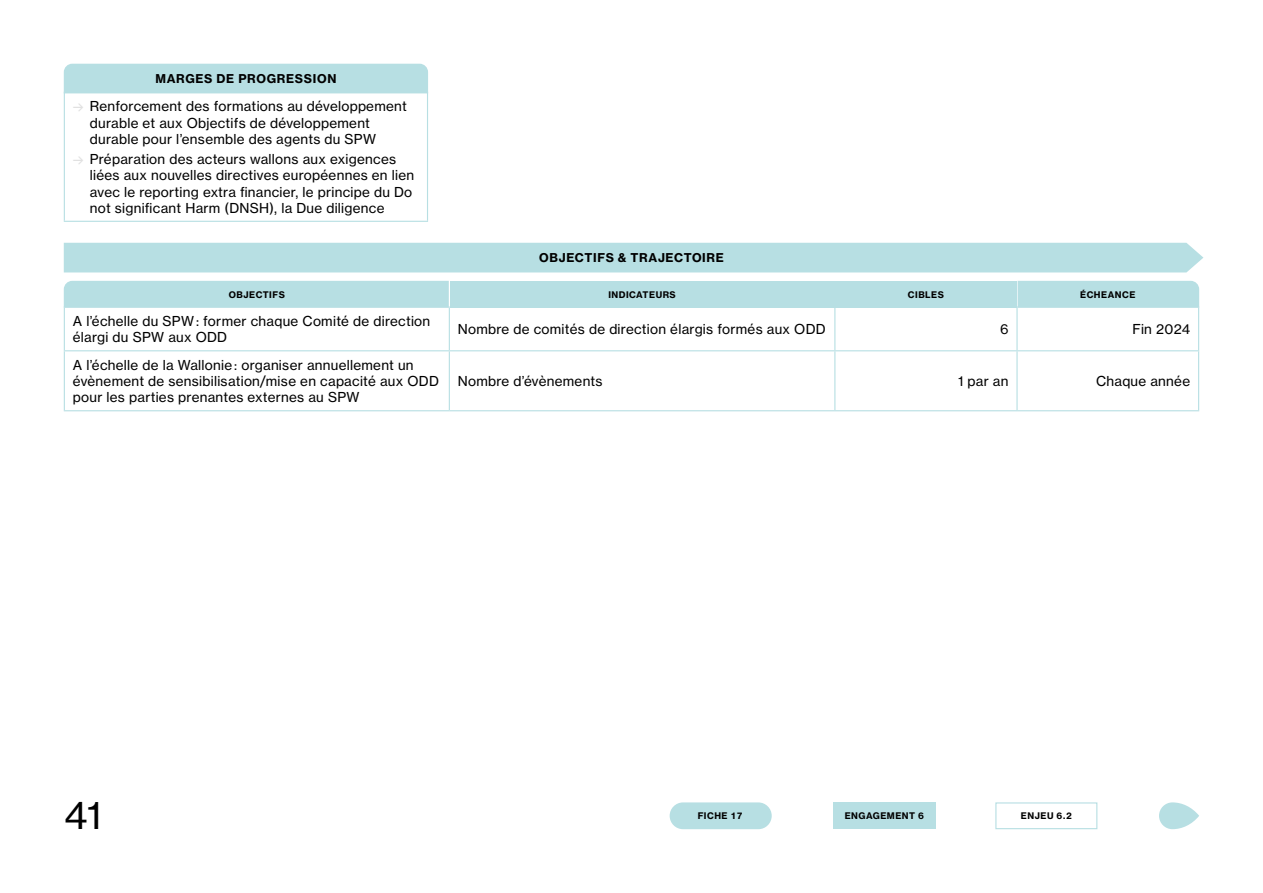
<style>
.page{position:relative;width:1263px;height:893px;background:#fff}
.page>*{position:absolute;margin:0;border:0;box-sizing:border-box;transform-origin:0 0}
.t1{font:36px "N Haas Grotesk TX Pro 55 Rg";color:#000}
.t2{font:13.5px/16.2px "N Haas Grotesk TX Pro 55 Rg";letter-spacing:.02em;color:#000}
.t3{font:12px "N Haas Grotesk TX Pro 75 Bd";letter-spacing:.055em;color:#000}
.t4{font:9px "N Haas Grotesk TX Pro 75 Bd";letter-spacing:.055em;color:#000}
.s1{font-family:"Suisse Intl";color:#e1e1e1}
</style>
<div class="page">
<hr style="left:64px;top:93px;width:1px;height:128px;background:#b7dfe3">
<hr style="left:427px;top:93px;width:1px;height:128px;background:#b7dfe3">
<hr style="left:64px;top:221px;width:364px;height:1px;background:#b7dfe3">
<div style="left:64px;top:64px;width:364px;height:29px;background:#b7dfe3"></div>
<div style="left:64px;top:243px;width:1139px;height:29px;background:#b7dfe3"></div>
<hr style="left:449px;top:308px;width:1px;height:42px;background:#b7dfe3">
<hr style="left:834px;top:308px;width:1px;height:42px;background:#b7dfe3">
<hr style="left:1016px;top:308px;width:1px;height:42px;background:#b7dfe3">
<hr style="left:64px;top:350px;width:385px;height:1px;background:#b7dfe3">
<hr style="left:449px;top:350px;width:386px;height:1px;background:#b7dfe3">
<hr style="left:449px;top:351px;width:1px;height:59px;background:#b7dfe3">
<hr style="left:835px;top:350px;width:182px;height:1px;background:#b7dfe3">
<hr style="left:834px;top:351px;width:1px;height:59px;background:#b7dfe3">
<hr style="left:1017px;top:350px;width:182px;height:1px;background:#b7dfe3">
<hr style="left:1016px;top:351px;width:1px;height:59px;background:#b7dfe3">
<hr style="left:64px;top:308px;width:1px;height:42px;background:#b7dfe3">
<hr style="left:449px;top:306px;width:386px;height:2px;background:#b7dfe3">
<hr style="left:835px;top:306px;width:182px;height:2px;background:#b7dfe3">
<hr style="left:1198px;top:308px;width:1px;height:42px;background:#b7dfe3">
<hr style="left:64px;top:351px;width:1px;height:59px;background:#b7dfe3">
<hr style="left:1198px;top:351px;width:1px;height:59px;background:#b7dfe3">
<hr style="left:64px;top:410px;width:385px;height:1px;background:#b7dfe3">
<hr style="left:449px;top:410px;width:386px;height:1px;background:#b7dfe3">
<hr style="left:835px;top:410px;width:182px;height:1px;background:#b7dfe3">
<hr style="left:1017px;top:410px;width:182px;height:1px;background:#b7dfe3">
<div style="left:64px;top:281px;width:385px;height:27px;background:#b7dfe3"></div>
<div style="left:450px;top:281px;width:384px;height:27px;background:#b7dfe3"></div>
<div style="left:835px;top:281px;width:181px;height:27px;background:#b7dfe3"></div>
<div style="left:1017px;top:281px;width:182px;height:27px;background:#b7dfe3"></div>
<div style="left:833px;top:802px;width:102px;height:27px;background:#b7dfe3"></div>
<div style="left:995px;top:802px;width:102px;height:27px;border:1px solid #b7dfe3"></div>
<svg style="left:1159px;top:802px;width:40px;height:27px"></svg>
<div style="left:670px;top:802px;width:102px;height:27px;background:#b7dfe3;border-radius:13px"></div>
<p class="t3" style="left:155px;top:71px;width:182px">MARGES DE PROGRESSION</p>
<p class="t2" style="left:90px;top:98px;width:318px;text-indent:-17px"><span class="s1">→</span> Renforcement des formations au développement durable et aux Objectifs de développement durable pour l’ensemble des agents du SPW</p>
<p class="t2" style="left:90px;top:151px;width:326px;text-indent:-17px"><span class="s1">→</span> Préparation des acteurs wallons aux exigences liées aux nouvelles directives européennes en lien avec le reporting extra financier, le principe du Do not significant Harm (DNSH), la Due diligence</p>
<p class="t3" style="left:539px;top:250px;width:186px">OBJECTIFS &amp; TRAJECTOIRE</p>
<p class="t4" style="left:229px;top:288px;width:58px">OBJECTIFS</p>
<p class="t4" style="left:608px;top:288px;width:69px">INDICATEURS</p>
<p class="t4" style="left:908px;top:288px;width:38px">CIBLES</p>
<p class="t4" style="left:1080px;top:288px;width:57px">ÉCHEANCE</p>
<p class="t2" style="left:73px;top:313px;width:359px">A l’échelle du SPW : former chaque Comité de direction élargi du SPW aux ODD</p>
<p class="t2" style="left:458px;top:321px;width:369px">Nombre de comités de direction élargis formés aux ODD</p>
<p class="t2" style="left:1000px;top:321px;width:10px">6</p>
<p class="t2" style="left:1132px;top:321px;width:59px">Fin 2024</p>
<p class="t2" style="left:73px;top:357px;width:368px">A l’échelle de la Wallonie : organiser annuellement un évènement de sensibilisation/mise en capacité aux ODD pour les parties prenantes externes au SPW</p>
<p class="t2" style="left:458px;top:373px;width:146px">Nombre d’évènements</p>
<p class="t2" style="left:958px;top:373px;width:52px">1 par an</p>
<p class="t2" style="left:1096px;top:373px;width:96px">Chaque année</p>
<h1 class="t1" style="left:64px;top:794px;width:39px">41</h1>
<p class="t4" style="left:698px;top:810px;width:46px">FICHE 17</p>
<p class="t4" style="left:845px;top:810px;width:81px">ENGAGEMENT 6</p>
<p class="t4" style="left:1021px;top:810px;width:52px">ENJEU 6.2</p>
</div>
